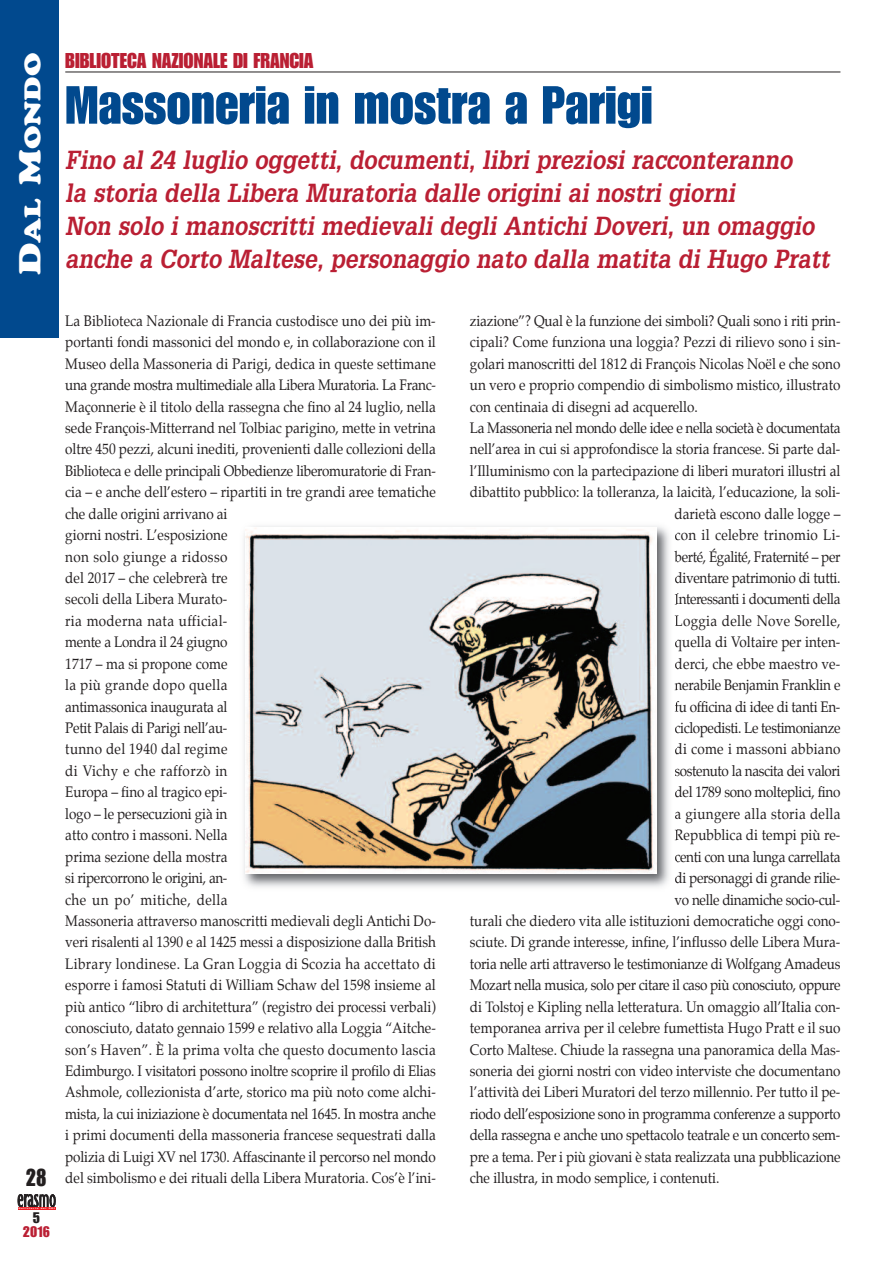
<style>
.page{position:relative;width:893px;height:1263px;background:#fff}
.page>*{position:absolute;margin:0;border:0;box-sizing:border-box;transform-origin:0 0}
.t1{font:52.5px "Impact";color:#01498e}
.t2{font:italic 700 25.5px/33px "Glypha";color:#ba1f33;scale:.9 1}
.t3{font:24px "Impact";color:#231f20;scale:.9 1}
.t4{font:22.5px "Cooper Black Std";color:#fff;scale:1.28 1}
.t5{font:21px "Impact";color:#ba1f33}
.t6{font:15px/21.5px "Palatino";letter-spacing:-.005em;color:#231f20;scale:.9 1}
.t7{font:15px "Palatino";letter-spacing:-.025em;color:#231f20;scale:.9 1}
.t8{font:15px "Palatino";letter-spacing:-.03em;color:#231f20;scale:.9 1}
.t9{font:15px "Palatino";letter-spacing:.02em;color:#231f20;scale:.9 1}
.t10{font:15px "Palatino";letter-spacing:.015em;color:#231f20;scale:.9 1}
.t11{font:15px "Impact";color:#ba1f33}
.t12{font:15px "Impact";color:#231f20}
.t13{font:700 2.1px "Officina Sans";letter-spacing:.2em;color:#fff;scale:1.53 1}
.s1{font-size:30px}
</style>
<div class="page">
<hr style="left:65px;top:72px;width:775px;height:1px;background:#231f20">
<div style="left:0;top:0;width:59px;height:338px;background:#01498e"></div>
<svg style="left:18px;top:1194px;width:38px;height:13px"></svg>
<hr style="left:18px;top:1207px;width:38px;height:2px;background:#ee1d23">
<img style="left:244px;top:526px;width:432px;height:361px">
<svg style="left:674px;top:551px;width:2px;height:11px"></svg>
<svg style="left:675px;top:615px;width:1px;height:12px"></svg>
<img style="left:245px;top:528px;width:411px;height:346px">
<h3 class="t4" style="left:25px;top:275px;width:175px;rotate:-90deg"><span class="s1">D</span>AL <span class="s1">M</span>ONDO</h3>
<h3 class="t5" style="left:65px;top:53px;width:250px">BIBLIOTECA NAZIONALE DI FRANCIA</h3>
<h1 class="t1" style="left:65px;top:86px;width:589px">Massoneria in mostra a Parigi</h1>
<p class="t2" style="left:65px;top:144px;width:850px">Fino al 24 luglio oggetti, documenti, libri preziosi racconteranno<br>la storia della Libera Muratoria dalle origini ai nostri giorni<br>Non solo i manoscritti medievali degli Antichi Doveri, un omaggio anche a Corto Maltese, personaggio nato dalla matita di Hugo Pratt</p>
<h3 class="t3" style="left:26px;top:1169px;width:25px">28</h3>
<p class="t13" style="left:19px;top:1207px;width:25px">Notiziario del GOI</p>
<p class="t12" style="left:33px;top:1212px;width:9px">5</p>
<p class="t11" style="left:23px;top:1226px;width:29px">2016</p>
<p class="t6" style="left:65px;top:311px;width:413px">La Biblioteca Nazionale di Francia custodisce uno dei più im&shy;portanti fondi massonici del mondo e, in collaborazione con il Museo della Massoneria di Parigi, dedica in queste settimane una grande mostra multimediale alla Libera Muratoria. La Franc-Maçonnerie è il titolo della rassegna che fino al 24 luglio, nella sede François-Mitterrand nel Tolbiac parigino, mette in vetrina oltre 450 pezzi, alcuni inediti, provenienti dalle collezioni della Biblioteca e delle principali Obbedienze liberomuratorie di Fran&shy;cia – e anche dell’estero – ripartiti in tre grandi aree tematiche che dalle origini arrivano ai<br>giorni nostri. L’esposizione<br>non solo giunge a ridosso<br>del 2017 – che celebrerà tre<br>secoli della Libera Murato-<br>ria moderna nata ufficial-<br>mente a Londra il 24 giugno<br>1717 – ma si propone come<br>la più grande dopo quella<br>antimassonica inaugurata al<br>Petit Palais di Parigi nell’au-<br>tunno del 1940 dal regime<br>di Vichy e che rafforzò in<br>Europa – fino al tragico epi-<br>logo – le persecuzioni già in<br>atto contro i massoni. Nella<br>prima sezione della mostra<br>si ripercorrono le origini, an-<br>che un po’ mitiche, della<br>Massoneria attraverso manoscritti medievali degli Antichi Do&shy;veri risalenti al 1390 e al 1425 messi a disposizione dalla British Library londinese. La Gran Loggia di Scozia ha accettato di esporre i famosi Statuti di William Schaw del 1598 insieme al più antico “libro di architettura” (registro dei processi verbali) conosciuto, datato gennaio 1599 e relativo alla Loggia “Aitche&shy;son’s Haven”. È la prima volta che questo documento lascia Edimburgo. I visitatori possono inoltre scoprire il profilo di Elias Ashmole, collezionista d’arte, storico ma più noto come alchi&shy;mista, la cui iniziazione è documentata nel 1645. In mostra anche i primi documenti della massoneria francese sequestrati dalla polizia di Luigi XV nel 1730. Affascinante il percorso nel mondo del simbolismo e dei rituali della Libera Muratoria. Cos’è l’ini-</p>
<p class="t6" style="left:470px;top:311px;width:413px">ziazione”? Qual è la funzione dei simboli? Quali sono i riti prin-</p>
<p class="t6" style="left:470px;top:332px;width:413px">cipali? Come funziona una loggia? Pezzi di rilievo sono i sin-</p>
<p class="t6" style="left:470px;top:354px;width:413px">golari manoscritti del 1812 di François Nicolas Noël e che sono</p>
<p class="t6" style="left:470px;top:375px;width:413px">un vero e proprio compendio di simbolismo mistico, illustrato</p>
<p class="t6" style="left:470px;top:397px;width:255px">con centinaia di disegni ad acquerello.</p>
<p class="t8" style="left:470px;top:421px;width:413px">La Massoneria nel mondo delle idee e nella società è documentata</p>
<p class="t6" style="left:470px;top:440px;width:413px">nell’area in cui si approfondisce la storia francese. Si parte dal-</p>
<p class="t6" style="left:470px;top:461px;width:413px">l’Illuminismo con la partecipazione di liberi muratori illustri al</p>
<p class="t6" style="left:470px;top:482px;width:413px">dibattito pubblico: la tolleranza, la laicità, l’educazione, la soli-</p>
<p class="t6" style="left:675px;top:504px;width:186px">darietà escono dalle logge –</p>
<p class="t9" style="left:675px;top:528px;width:186px">con il celebre trinomio Li-</p>
<p class="t7" style="left:675px;top:549px;width:186px">berté, Égalité, Fraternité – per</p>
<p class="t7" style="left:675px;top:571px;width:186px">diventare patrimonio di tutti.</p>
<p class="t8" style="left:675px;top:592px;width:186px">Interessanti i documenti della</p>
<p class="t9" style="left:675px;top:613px;width:186px">Loggia delle Nove Sorelle,</p>
<p class="t6" style="left:675px;top:632px;width:186px">quella di Voltaire per inten-</p>
<p class="t10" style="left:675px;top:656px;width:186px">derci, che ebbe maestro ve-</p>
<p class="t6" style="left:675px;top:675px;width:186px">nerabile Benjamin Franklin e</p>
<p class="t6" style="left:675px;top:697px;width:186px">fu officina di idee di tanti En-</p>
<p class="t8" style="left:675px;top:721px;width:186px">ciclopedisti. Le testimonianze</p>
<p class="t9" style="left:675px;top:742px;width:186px">di come i massoni abbiano</p>
<p class="t8" style="left:675px;top:763px;width:186px">sostenuto la nascita dei valori</p>
<p class="t7" style="left:675px;top:785px;width:186px">del 1789 sono molteplici, fino</p>
<p class="t9" style="left:675px;top:806px;width:186px">a giungere alla storia della</p>
<p class="t6" style="left:675px;top:825px;width:186px">Repubblica di tempi più re-</p>
<p class="t7" style="left:675px;top:849px;width:186px">centi con una lunga carrellata</p>
<p class="t7" style="left:675px;top:871px;width:186px">di personaggi di grande rilie-</p>
<p class="t6" style="left:675px;top:890px;width:186px">vo nelle dinamiche socio-cul-</p>
<p class="t6" style="left:470px;top:911px;width:413px">turali che diedero vita alle istituzioni democratiche oggi cono-</p>
<p class="t6" style="left:470px;top:932px;width:413px">sciute. Di grande interesse, infine, l’influsso delle Libera Mura-</p>
<p class="t6" style="left:470px;top:954px;width:413px">toria nelle arti attraverso le testimonianze di Wolfgang Amadeus</p>
<p class="t7" style="left:470px;top:978px;width:413px">Mozart nella musica, solo per citare il caso più conosciuto, oppure</p>
<p class="t6" style="left:470px;top:997px;width:413px">di Tolstoj e Kipling nella letteratura. Un omaggio all’Italia con-</p>
<p class="t6" style="left:470px;top:1018px;width:413px">temporanea arriva per il celebre fumettista Hugo Pratt e il suo</p>
<p class="t6" style="left:470px;top:1040px;width:413px">Corto Maltese. Chiude la rassegna una panoramica della Mas-</p>
<p class="t6" style="left:470px;top:1061px;width:413px">soneria dei giorni nostri con video interviste che documentano</p>
<p class="t6" style="left:470px;top:1082px;width:413px">l’attività dei Liberi Muratori del terzo millennio. Per tutto il pe-</p>
<p class="t7" style="left:470px;top:1106px;width:413px">riodo dell’esposizione sono in programma conferenze a supporto</p>
<p class="t6" style="left:470px;top:1125px;width:413px">della rassegna e anche uno spettacolo teatrale e un concerto sem-</p>
<p class="t6" style="left:470px;top:1147px;width:413px">pre a tema. Per i più giovani è stata realizzata una pubblicazione</p>
<p class="t6" style="left:470px;top:1168px;width:279px">che illustra, in modo semplice, i contenuti.</p>
</div>
